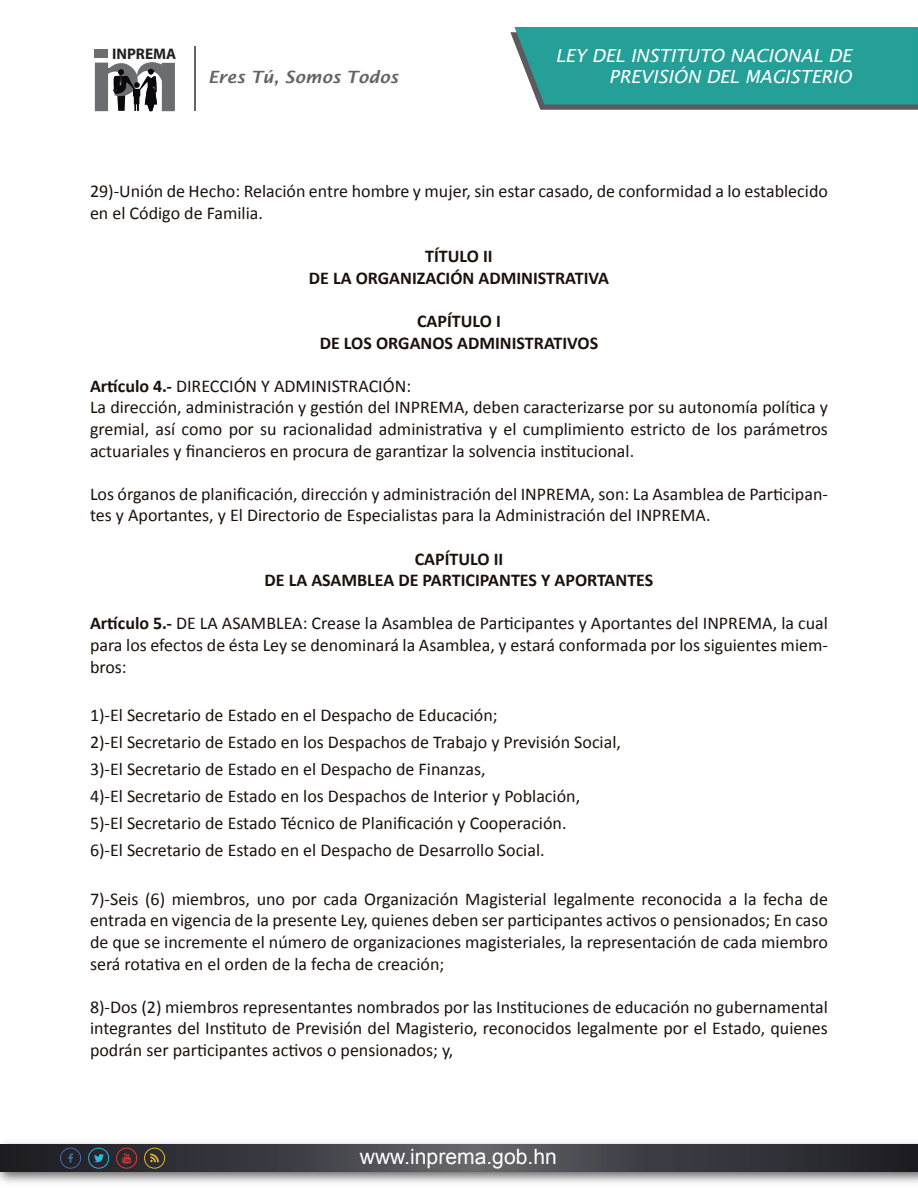
<style>
.page{position:relative;width:918px;height:1188px;background:#fff}
.page>*{position:absolute;margin:0;border:0;box-sizing:border-box;transform-origin:0 0}
.t1{font:21.15px "Arial";color:#fff}
.t2{font:18px/21.6px "Calibri";color:#1d110c}
.t3{font:700 18px/21.6px "Calibri";color:#1d110c;text-align:center}
.t4{font:italic 18px/21.6px "Lucida Sans";color:#fff;text-align:right}
.t5{font:italic 600 16.95px "Lucida Sans";color:#646464}
.t6{font:700 15.3px "Myriad Pro";color:#231f20}
.s1{font-weight:700}
</style>
<div class="page">
<svg style="left:510px;top:27px;width:408px;height:83px;background:#339f98"></svg>
<div style="left:95px;top:49px;width:13px;height:9px;background:#6c6d70"></div>
<svg style="left:95px;top:62px;width:80px;height:49px"></svg>
<hr style="left:194px;top:46px;width:2px;height:65px;background:#646464">
<img style="left:0;top:1142px;width:918px;height:41px">
<svg style="left:0;top:1145px;width:918px;height:26px;background:#3d3d44"></svg>
<svg style="left:59px;top:1148px;width:107px;height:21px;background:#3a383c"></svg>
<p class="t6" style="left:112px;top:44px;width:66px">INPREMA</p>
<p class="t5" style="left:208px;top:67px;width:192px">Eres Tú, Somos Todos</p>
<p class="t4" style="left:555px;top:44px;width:298px">LEY DEL INSTITUTO NACIONAL DE<br>PREVISIÓN DEL MAGISTERIO</p>
<p class="t2" style="left:90px;top:181px;width:739px">29)-Unión de Hecho: Relación entre hombre y mujer, sin estar casado, de conformidad a lo establecido en el Código de Familia.</p>
<p class="t3" style="left:309px;top:245px;width:302px">TÍTULO II<br>DE LA ORGANIZACIÓN ADMINISTRATIVA</p>
<p class="t3" style="left:320px;top:310px;width:280px">CAPÍTULO I<br>DE LOS ORGANOS ADMINISTRATIVOS</p>
<p class="t2" style="left:90px;top:375px;width:739px"><span class="s1">Artículo 4.-</span> DIRECCIÓN Y ADMINISTRACIÓN:<br>La dirección, administración y gestión del INPREMA, deben caracterizarse por su autonomía política y gremial, así como por su racionalidad administrativa y el cumplimiento estricto de los parámetros actuariales y financieros en procura de garantizar la solvencia institucional.</p>
<p class="t2" style="left:90px;top:483px;width:739px">Los órganos de planificación, dirección y administración del INPREMA, son: La Asamblea de Participan&shy;tes y Aportantes, y El Directorio de Especialistas para la Administración del INPREMA.</p>
<p class="t3" style="left:265px;top:548px;width:390px">CAPÍTULO II<br>DE LA ASAMBLEA DE PARTICIPANTES Y APORTANTES</p>
<p class="t2" style="left:90px;top:613px;width:739px;text-align:justify"><span class="s1">Artículo 5.-</span> DE LA ASAMBLEA: Crease la Asamblea de Participantes y Aportantes del INPREMA, la cual para los efectos de ésta Ley se denominará la Asamblea, y estará conformada por los siguientes miem&shy;bros:</p>
<p class="t2" style="left:90px;top:702px;width:532px;line-height:27px">1)-El Secretario de Estado en el Despacho de Educación;<br>2)-El Secretario de Estado en los Despachos de Trabajo y Previsión Social, 3)-El Secretario de Estado en el Despacho de Finanzas,<br>4)-El Secretario de Estado en los Despachos de Interior y Población,<br>5)-El Secretario de Estado Técnico de Planificación y Cooperación.<br>6)-El Secretario de Estado en el Despacho de Desarrollo Social.</p>
<p class="t2" style="left:90px;top:888px;width:739px;text-align:justify">7)-Seis (6) miembros, uno por cada Organización Magisterial legalmente reconocida a la fecha de entrada en vigencia de la presente Ley, quienes deben ser participantes activos o pensionados; En caso de que se incremente el número de organizaciones magisteriales, la representación de cada miembro será rotativa en el orden de la fecha de creación;</p>
<p class="t2" style="left:90px;top:996px;width:739px;text-align:justify">8)-Dos (2) miembros representantes nombrados por las Instituciones de educación no gubernamental integrantes del Instituto de Previsión del Magisterio, reconocidos legalmente por el Estado, quienes podrán ser participantes activos o pensionados; y,</p>
<p class="t1" style="left:360px;top:1143px;width:199px">www.inprema.gob.hn</p>
</div>
